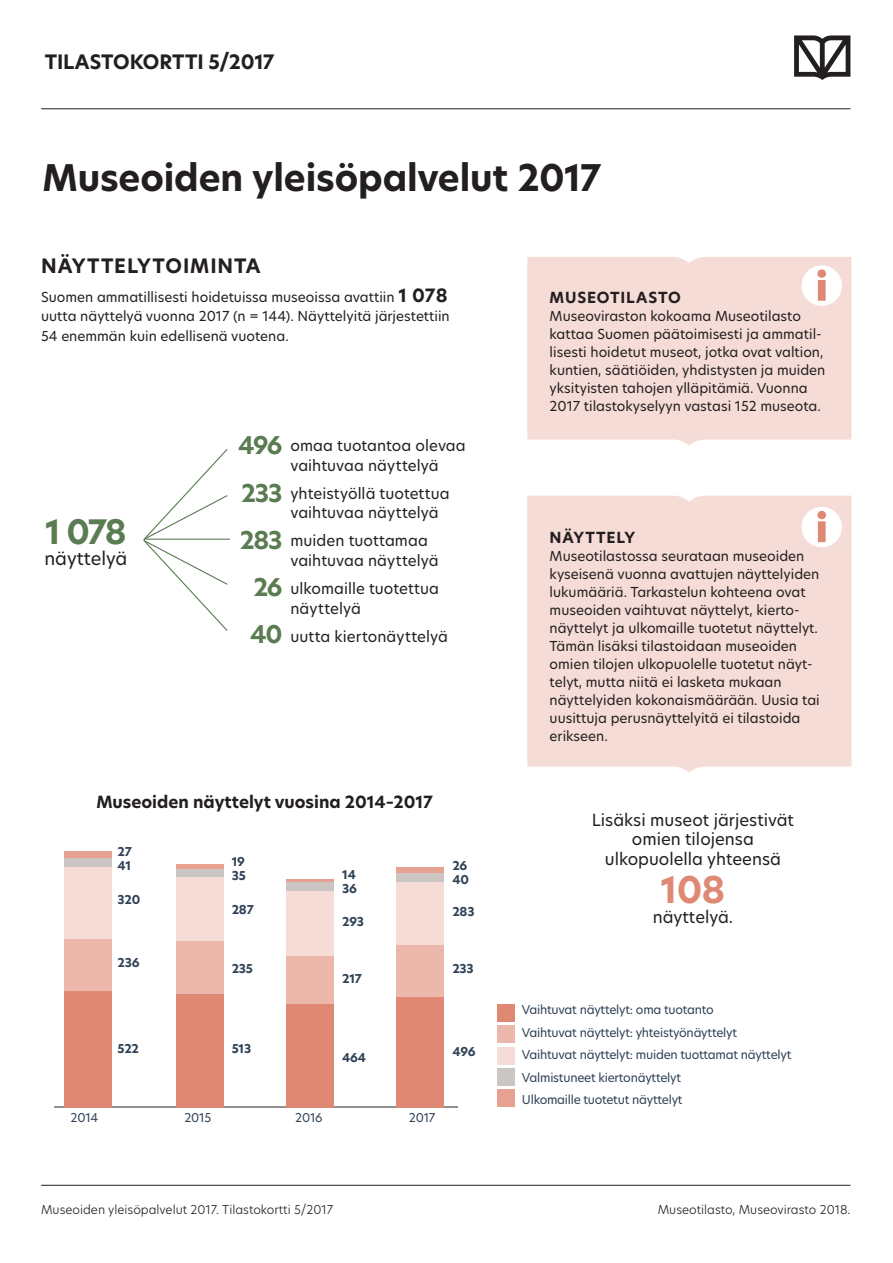
<style>
.page{position:relative;width:893px;height:1263px;background:#fff}
.page>*{position:absolute;margin:0;border:0;box-sizing:border-box;transform-origin:0 0}
.t1{font:700 36px "Hero New";letter-spacing:-.005em;color:#231f20}
.t2{font:700 36px "Hero New";color:#df8975}
.t3{font:700 33px "Hero New";color:#5a7c52}
.t4{font:700 24px/47.2px "Hero New";letter-spacing:-.05em;color:#5a7c52;text-align:right}
.t5{font:700 19.5px "Hero New";color:#231f20}
.t6{font:700 19.5px "Hero New";letter-spacing:.045em;color:#231f20}
.t7{font:18px "Hero New";color:#231f20}
.t8{font:16.5px/19.5px "Hero New";color:#231f20;text-align:center}
.t9{font:700 16.5px "Hero New";color:#231f20}
.t10{font:15px/19.5px "Hero New";letter-spacing:.005em;color:#231f20}
.t11{font:700 15px "Hero New";letter-spacing:.055em;color:#231f20}
.t12{font:13.5px/18px "Hero New";color:#231f20}
.t13{font:12px/22.5px "Hero New";letter-spacing:-.02em;color:#2f4156}
.t14{font:300 12px "Hero New";color:#231f20}
.t15{font:700 12px/13.8px "Hero New";letter-spacing:-.02em;color:#2f4156}
.s1{font-weight:700;font-size:18px}
</style>
<div class="page">
<hr style="left:41px;top:109px;width:809px;height:1px;background:#231f20">
<svg style="left:794px;top:35px;width:56px;height:45px"></svg>
<hr style="left:41px;top:1185px;width:809px;height:1px;background:#231f20">
<div style="left:527px;top:496px;width:324px;height:277px;background:#f5dcd6"></div>
<div style="left:801px;top:507px;width:41px;height:40px;background:#fff;border-radius:50%"></div>
<svg style="left:817px;top:511px;width:9px;height:31px"></svg>
<hr style="left:146px;top:539px;width:84px;height:1px;background:#5a7c52">
<svg style="left:143px;top:449px;width:86px;height:182px"></svg>
<div style="left:497px;top:1005px;width:18px;height:17px;background:#df8975"></div>
<div style="left:497px;top:1026px;width:18px;height:17px;background:#ecb8ac"></div>
<div style="left:497px;top:1047px;width:18px;height:17px;background:#f5dcd6"></div>
<div style="left:497px;top:1068px;width:18px;height:17px;background:#cbc6c4"></div>
<div style="left:497px;top:1090px;width:18px;height:17px;background:#e6a191"></div>
<hr style="left:54px;top:1107px;width:404px;height:1px;background:#231f20">
<div style="left:64px;top:991px;width:48px;height:117px;background:#df8975"></div>
<div style="left:64px;top:938px;width:48px;height:53px;background:#ecb8ac"></div>
<div style="left:64px;top:867px;width:48px;height:71px;background:#f5dcd6"></div>
<div style="left:64px;top:858px;width:48px;height:9px;background:#cbc6c4"></div>
<div style="left:64px;top:852px;width:48px;height:6px;background:#e6a191"></div>
<div style="left:176px;top:993px;width:48px;height:115px;background:#df8975"></div>
<div style="left:176px;top:941px;width:48px;height:52px;background:#ecb8ac"></div>
<div style="left:176px;top:877px;width:48px;height:64px;background:#f5dcd6"></div>
<div style="left:176px;top:869px;width:48px;height:8px;background:#cbc6c4"></div>
<div style="left:176px;top:864px;width:48px;height:5px;background:#e6a191"></div>
<div style="left:286px;top:1004px;width:48px;height:104px;background:#df8975"></div>
<div style="left:286px;top:955px;width:48px;height:49px;background:#ecb8ac"></div>
<div style="left:286px;top:890px;width:48px;height:65px;background:#f5dcd6"></div>
<div style="left:286px;top:882px;width:48px;height:8px;background:#cbc6c4"></div>
<hr style="left:286px;top:879px;width:48px;height:3px;background:#e6a191">
<div style="left:396px;top:997px;width:48px;height:111px;background:#df8975"></div>
<div style="left:396px;top:945px;width:48px;height:52px;background:#ecb8ac"></div>
<div style="left:396px;top:882px;width:48px;height:63px;background:#f5dcd6"></div>
<div style="left:396px;top:873px;width:48px;height:9px;background:#cbc6c4"></div>
<div style="left:396px;top:867px;width:48px;height:6px;background:#e6a191"></div>
<div style="left:527px;top:257px;width:324px;height:189px;background:#f5dcd6"></div>
<div style="left:801px;top:265px;width:41px;height:41px;background:#fff;border-radius:50%"></div>
<svg style="left:817px;top:269px;width:9px;height:32px"></svg>
<h3 class="t5" style="left:45px;top:48px;width:231px">TILASTOKORTTI 5/2017</h3>
<h1 class="t1" style="left:43px;top:153px;width:560px">Museoiden yleisöpalvelut 2017</h1>
<h3 class="t6" style="left:41px;top:252px;width:221px">NÄYTTELYTOIMINTA</h3>
<p class="t12" style="left:41px;top:287px;width:410px;line-height:19.5px">Suomen ammatillisesti hoidetuissa museoissa avattiin <span class="s1">1 078 </span>uutta näyttelyä vuonna 2017 (n = 144). Näyttelyitä järjestettiin<br>54 enemmän kuin edellisenä vuotena.</p>
<h2 class="t3" style="left:45px;top:509px;width:83px">1 078</h2>
<h3 class="t7" style="left:44px;top:546px;width:85px">näyttelyä</h3>
<h3 class="t4" style="left:238px;top:422px;width:46px">496<br>233<br>283<br>26<br>40</h3>
<p class="t10" style="left:290px;top:436px;width:177px">omaa tuotantoa olevaa vaihtuvaa näyttelyä</p>
<p class="t10" style="left:290px;top:483px;width:161px">yhteistyöllä tuotettua vaihtuvaa näyttelyä</p>
<p class="t10" style="left:290px;top:531px;width:150px">muiden tuottamaa vaihtuvaa näyttelyä</p>
<p class="t10" style="left:290px;top:578px;width:150px">ulkomaille tuotettua näyttelyä</p>
<p class="t10" style="left:290px;top:626px;width:159px">uutta kiertonäyttelyä</p>
<p class="t9" style="left:96px;top:791px;width:338px">Museoiden näyttelyt vuosina 2014–2017</p>
<p class="t15" style="left:118px;top:844px;width:16px">27<br>41</p>
<p class="t15" style="left:118px;top:892px;width:24px">320</p>
<p class="t15" style="left:118px;top:956px;width:23px">236</p>
<p class="t15" style="left:232px;top:855px;width:16px">19<br>35</p>
<p class="t15" style="left:232px;top:903px;width:24px">287</p>
<p class="t15" style="left:232px;top:961px;width:23px">235</p>
<p class="t15" style="left:342px;top:868px;width:16px">14<br>36</p>
<p class="t15" style="left:342px;top:915px;width:23px">293</p>
<p class="t15" style="left:342px;top:972px;width:21px">217</p>
<p class="t15" style="left:452px;top:858px;width:18px">26<br>40</p>
<p class="t15" style="left:452px;top:905px;width:24px">283</p>
<p class="t15" style="left:452px;top:961px;width:23px">233</p>
<p class="t15" style="left:118px;top:1041px;width:23px">522</p>
<p class="t15" style="left:232px;top:1041px;width:21px">513</p>
<p class="t15" style="left:342px;top:1051px;width:25px">464</p>
<p class="t15" style="left:452px;top:1044px;width:25px">496</p>
<p class="t13" style="left:71px;top:1106px;width:29px">2014</p>
<p class="t13" style="left:184px;top:1106px;width:28px">2015</p>
<p class="t13" style="left:295px;top:1106px;width:29px">2016</p>
<p class="t13" style="left:409px;top:1106px;width:28px">2017</p>
<p class="t11" style="left:550px;top:287px;width:133px">MUSEOTILASTO</p>
<p class="t12" style="left:550px;top:307px;width:277px">Museoviraston kokoama Museotilasto kattaa Suomen päätoimisesti ja ammatil&shy;lisesti hoidetut museot, jotka ovat valtion, kuntien, säätiöiden, yhdistysten ja muiden yksityisten tahojen ylläpitämiä. Vuonna 2017 tilastokyselyyn vastasi 152 museota.</p>
<p class="t11" style="left:550px;top:527px;width:87px">NÄYTTELY</p>
<p class="t12" style="left:550px;top:546px;width:272px">Museotilastossa seurataan museoiden kyseisenä vuonna avattujen näyttelyiden lukumääriä. Tarkastelun kohteena ovat museoiden vaihtuvat näyttelyt, kierto&shy;näyttelyt ja ulkomaille tuotetut näyttelyt.<br>Tämän lisäksi tilastoidaan museoiden omien tilojen ulkopuolelle tuotetut näyt&shy;telyt, mutta niitä ei lasketa mukaan näyttelyiden kokonaismäärään. Uusia tai uusittuja perusnäyttelyitä ei tilastoida erikseen.</p>
<p class="t8" style="left:592px;top:810px;width:204px">Lisäksi museot järjestivät omien tilojensa ulkopuolella yhteensä</p>
<h1 class="t2" style="left:661px;top:865px;width:66px">108</h1>
<p class="t8" style="left:653px;top:906px;width:82px">näyttelyä.</p>
<p class="t13" style="left:522px;top:998px;width:271px">Vaihtuvat näyttelyt: oma tuotanto<br>Vaihtuvat näyttelyt: yhteistyönäyttelyt Vaihtuvat näyttelyt: muiden tuottamat näyttelyt Valmistuneet kiertonäyttelyt<br>Ulkomaille tuotetut näyttelyt</p>
<p class="t14" style="left:41px;top:1202px;width:294px">Museoiden yleisöpalvelut 2017. Tilastokortti 5/2017</p>
<p class="t14" style="left:658px;top:1202px;width:194px">Museotilasto, Museovirasto 2018.</p>
</div>
